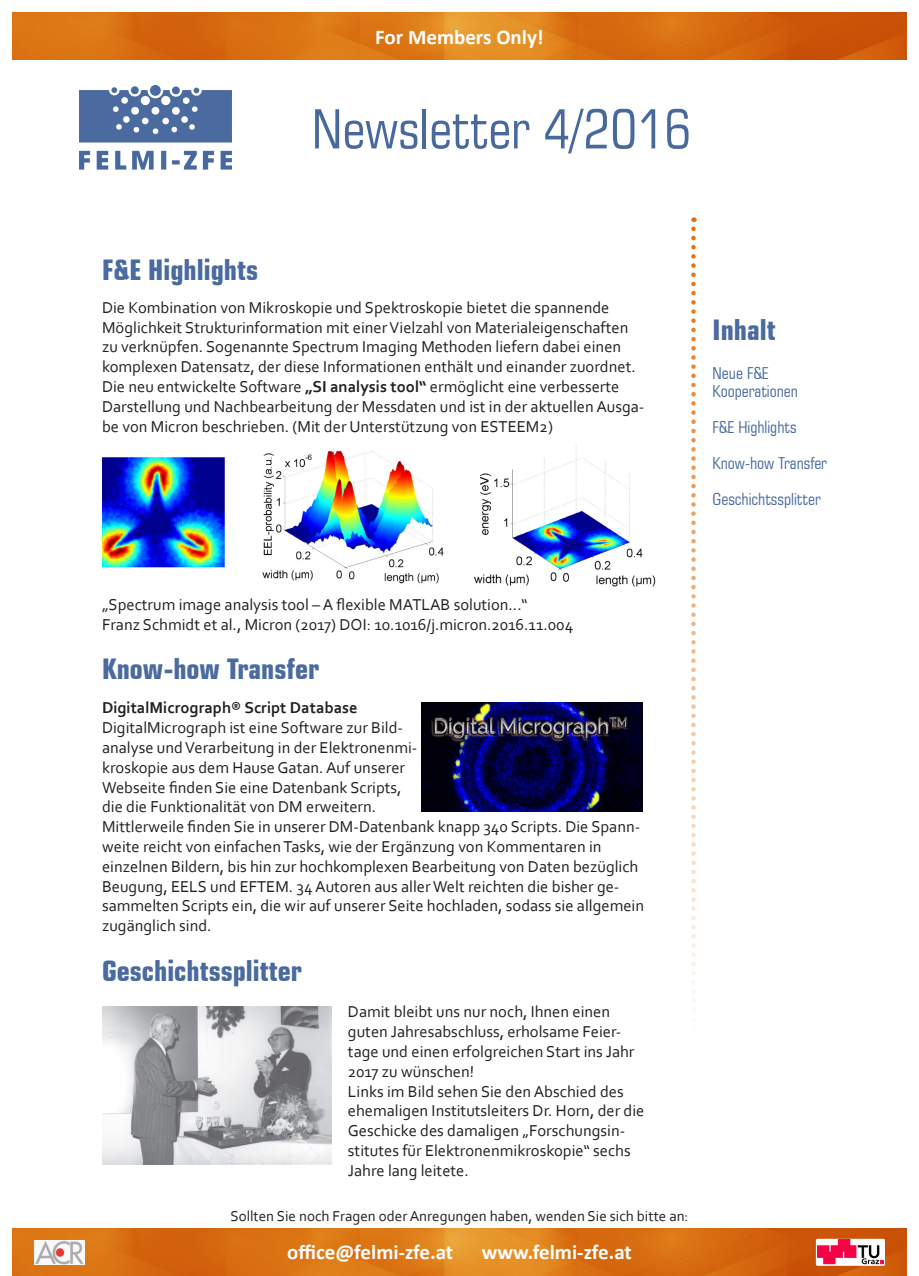
<style>
.page{position:relative;width:919px;height:1276px;background:#fff}
.page>*{position:absolute;margin:0;border:0;box-sizing:border-box;transform-origin:0 0}
.t1{font:condensed 54px "Square 721 BT";color:#48699e}
.t2{font:700 condensed 28.5px "Square 721 BT";color:#4a6aa0}
.t3{font:700 21px "Calibri";color:#fff}
.Absatzformat_1{font:16.5px/19.8px "Corbel";color:#231f20}
.t4{font:condensed 16.5px/36px "Square 721 BT";color:#4a6aa0}
.t5{font:15px "Corbel";color:#231f20}
.s1{font-weight:700}
</style>
<div class="page">
<img style="left:13px;top:13px;width:893px;height:47px">
<img style="left:13px;top:1228px;width:893px;height:48px">
<div style="left:815px;top:1239px;width:69px;height:26px;border:3px solid #fff"></div>
<svg style="left:691px;top:229px;width:4px;height:773px"></svg>
<img style="left:817px;top:1240px;width:66px;height:25px">
<img style="left:34px;top:1240px;width:51px;height:24px">
<img style="left:79px;top:85px;width:152px;height:85px">
<img style="left:102px;top:1007px;width:230px;height:157px">
<img style="left:421px;top:702px;width:222px;height:109px">
<img style="left:102px;top:445px;width:553px;height:141px">
<p class="t3" style="left:375px;top:24px;width:170px">For Members Only!</p>
<h1 class="t1" style="left:312px;top:96px;width:381px">Newsletter 4/2016</h1>
<p class="t2" style="left:102px;top:252px;width:158px">F&amp;E Highlights</p>
<p class="Absatzformat_1" style="left:102px;top:297px;width:544px">Die Kombination von Mikroskopie und Spektroskopie bietet die spannende Möglichkeit Strukturinformation mit einer Vielzahl von Materialeigenschaften zu verknüpfen. Sogenannte Spectrum Imaging Methoden liefern dabei einen komplexen Datensatz, der diese Informationen enthält und einander zuordnet.<br>Die neu entwickelte Software <span class="s1">„SI analysis tool“</span> ermöglicht eine verbesserte Darstellung und Nachbearbeitung der Messdaten und ist in der aktuellen Ausga&shy;be von Micron beschrieben. (Mit der Unterstützung von ESTEEM2)</p>
<h2 class="t2" style="left:712px;top:312px;width:65px">Inhalt</h2>
<p class="t4" style="left:712px;top:364px;width:87px;line-height:18px">Neue F&amp;E<br>Kooperationen</p>
<p class="t4" style="left:712px;top:409px;width:116px">F&amp;E Highlights<br>Know-how Transfer<br>Geschichtssplitter</p>
<p class="Absatzformat_1" style="left:102px;top:594px;width:472px">„Spectrum image analysis tool – A flexible MATLAB solution...“<br>Franz Schmidt et al., Micron (2017) DOI: 10.1016/j.micron.2016.11.004</p>
<p class="t2" style="left:102px;top:651px;width:218px">Know-how Transfer</p>
<p class="Absatzformat_1" style="left:102px;top:697px;width:543px"><span class="s1">DigitalMicrograph® Script Database<br></span>DigitalMicrograph ist eine Software zur Bild-<br>analyse und Verarbeitung in der Elektronenmi-<br>kroskopie aus dem Hause Gatan. Auf unserer<br>Webseite finden Sie eine Datenbank Scripts,<br>die die Funktionalität von DM erweitern.<br>Mittlerweile finden Sie in unserer DM-Datenbank knapp 340 Scripts. Die Spann&shy;weite reicht von einfachen Tasks, wie der Ergänzung von Kommentaren in einzelnen Bildern, bis hin zur hochkomplexen Bearbeitung von Daten bezüglich Beugung, EELS und EFTEM. 34 Autoren aus aller Welt reichten die bisher ge&shy;sammelten Scripts ein, die wir auf unserer Seite hochladen, sodass sie allgemein zugänglich sind.</p>
<p class="t2" style="left:102px;top:953px;width:201px">Geschichtssplitter</p>
<p class="Absatzformat_1" style="left:348px;top:1001px;width:264px">Damit bleibt uns nur noch, Ihnen einen</p>
<p class="Absatzformat_1" style="left:348px;top:1021px;width:298px">guten Jahresabschluss, erholsame Feier&shy;tage und einen erfolgreichen Start ins Jahr 2017 zu wünschen!<br>Links im Bild sehen Sie den Abschied des ehemaligen Institutsleiters Dr. Horn, der die Geschicke des damaligen „Forschungsin&shy;stitutes für Elektronenmikroskopie“ sechs Jahre lang leitete.</p>
<p class="t5" style="left:230px;top:1206px;width:459px">Sollten Sie noch Fragen oder Anregungen haben, wenden Sie sich bitte an:</p>
<p class="t3" style="left:287px;top:1238px;width:167px">office@felmi-zfe.at</p>
<p class="t3" style="left:481px;top:1238px;width:152px">www.felmi-zfe.at</p>
</div>
